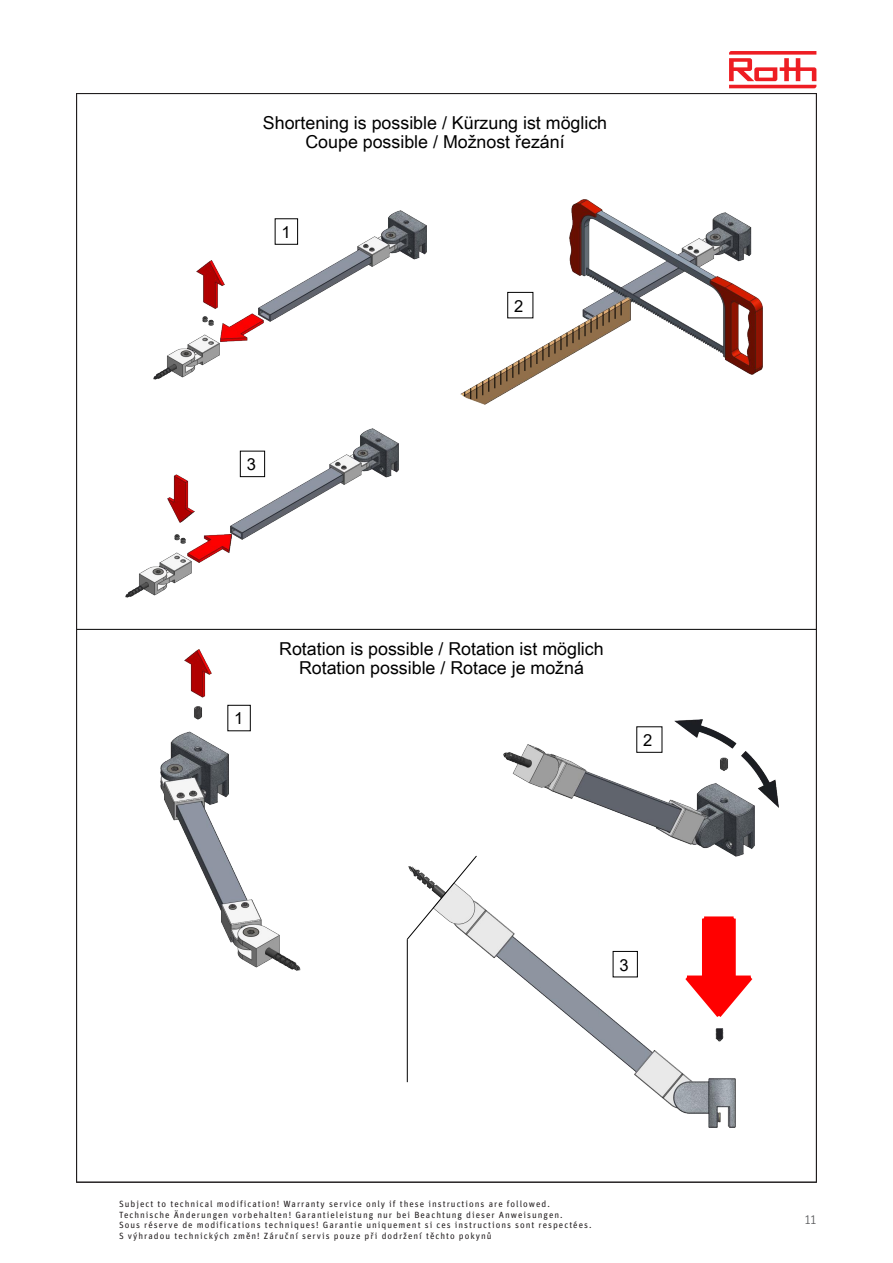
<style>
.page{position:relative;width:893px;height:1263px;background:#fff}
.page>*{position:absolute;margin:0;border:0;box-sizing:border-box;transform-origin:0 0}
.t1{font:17.85px/19.2px "Arial Unicode MS";color:#000;text-align:center}
.t2{font:16.65px "Arial";color:#000}
.t3{font:300 13.5px "Unit OT";color:#57585a}
.t4{font:9px/10.8px "Unit Pro";letter-spacing:.11em;color:#231f20}
</style>
<div class="page">
<svg style="left:729px;top:51px;width:87px;height:37px"></svg>
<img style="left:154px;top:211px;width:272px;height:168px">
<img style="left:220px;top:313px;width:44px;height:28px">
<img style="left:197px;top:260px;width:27px;height:48px">
<img style="left:569px;top:199px;width:193px;height:175px">
<img style="left:461px;top:298px;width:169px;height:106px">
<img style="left:126px;top:429px;width:272px;height:168px">
<img style="left:167px;top:474px;width:28px;height:49px">
<img style="left:188px;top:535px;width:43px;height:28px">
<img style="left:161px;top:707px;width:140px;height:264px">
<img style="left:184px;top:649px;width:27px;height:48px">
<img style="left:504px;top:745px;width:250px;height:112px">
<img style="left:675px;top:720px;width:103px;height:88px">
<img style="left:472px;top:902px;width:263px;height:225px">
<div style="left:704px;top:916px;width:30px;height:5px;background:#f00"></div>
<svg style="left:681px;top:918px;width:72px;height:104px"></svg>
<hr style="left:77px;top:1182px;width:739px;height:1px;background:#000">
<svg style="left:464px;top:381px;width:19px;height:18px"></svg>
<svg style="left:489px;top:301px;width:133px;height:91px"></svg>
<hr style="left:407px;top:939px;width:1px;height:143px;background:#000">
<hr style="left:77px;top:629px;width:739px;height:1px;background:#000">
<svg style="left:407px;top:855px;width:70px;height:85px"></svg>
<div style="left:240px;top:451px;width:25px;height:26px;border:1px solid #000"></div>
<div style="left:275px;top:219px;width:23px;height:25px;border:1px solid #000"></div>
<h1 class="t1" style="left:263px;top:113px;width:346px">Shortening is possible / Kürzung ist möglich<br>Coupe possible / Možnost řezání</h1>
<h2 class="t2" style="left:281px;top:221px;width:11px">1</h2>
<h2 class="t2" style="left:514px;top:294px;width:11px">2</h2>
<h2 class="t2" style="left:247px;top:453px;width:11px">3</h2>
<h2 class="t2" style="left:234px;top:707px;width:11px">1</h2>
<h1 class="t1" style="left:279px;top:639px;width:326px">Rotation is possible / Rotation ist möglich<br>Rotation possible / Rotace je možná</h1>
<h2 class="t2" style="left:643px;top:729px;width:11px">2</h2>
<h2 class="t2" style="left:619px;top:953px;width:11px">3</h2>
<p class="t4" style="left:119px;top:1198px;width:474px">Subject to technical modification! Warranty service only if these instructions are followed.<br>Technische Änderungen vorbehalten! Garantieleistung nur bei Beachtung dieser Anweisungen.<br>Sous réserve de modifications techniques! Garantie uniquement si ces instructions sont respectées.<br>S výhradou technických změn! Záruční servis pouze při dodržení těchto pokynů</p>
<h3 class="t3" style="left:805px;top:1211px;width:13px">11</h3>
</div>
